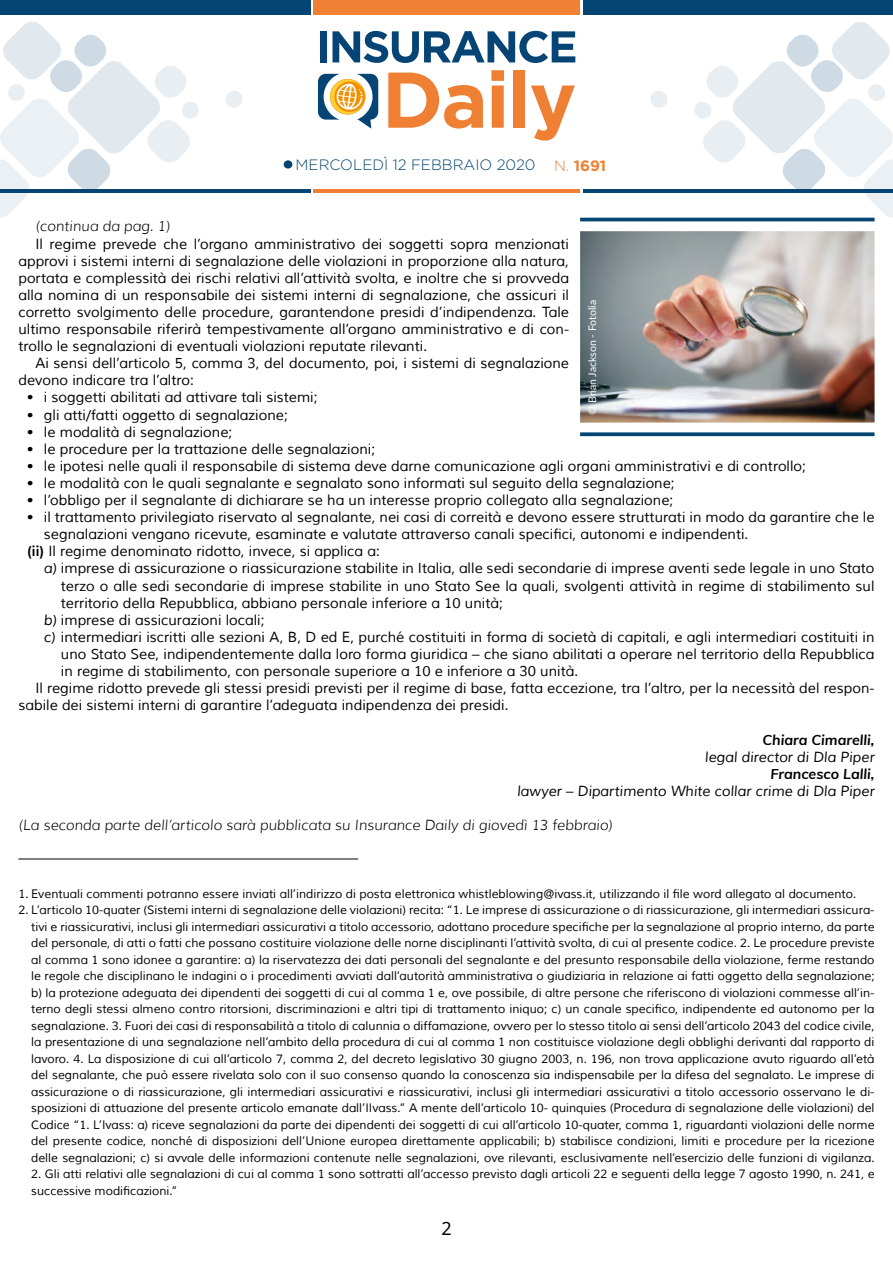
<style>
.page{position:relative;width:893px;height:1263px;background:#fff}
.page>*{position:absolute;margin:0;border:0;box-sizing:border-box;transform-origin:0 0}
.t1{font:18px "Noto Sans";color:#000}
.t2{font:300 15px "Gotham";color:#054573}
.t3{font:14.25px/17.1px "Muli";color:#000;text-align:justify}
.t4{font:italic 300 14.25px "Muli";color:#000}
.t5{font:italic 14.25px "Muli";color:#000}
.t6{font:italic 700 14.25px "Muli";color:#000}
.t7{font:12px/16.5px "Muli";color:#000;text-align:justify}
.t8{font:10.5px "Lato";color:#fff}
.s1{color:#f08033}
.s2{font-weight:700;color:#f08033}
.s3{font-weight:700}
.s4{font-style:italic}
</style>
<div class="page">
<div style="left:583px;top:0;width:310px;height:15px;background:#054573"></div>
<div style="left:314px;top:0;width:266px;height:15px;background:#f08033"></div>
<hr style="left:583px;top:189px;width:310px;height:3px;background:#054573">
<hr style="left:314px;top:189px;width:266px;height:3px;background:#f08033">
<svg style="left:650px;top:91px;width:17px;height:17px"></svg>
<svg style="left:226px;top:91px;width:17px;height:17px"></svg>
<svg style="left:693px;top:22px;width:200px;height:197px"></svg>
<svg style="left:0;top:22px;width:200px;height:196px"></svg>
<svg style="left:318px;top:74px;width:60px;height:55px"></svg>
<svg style="left:388px;top:73px;width:95px;height:56px"></svg>
<svg style="left:491px;top:70px;width:13px;height:58px"></svg>
<div style="left:513px;top:70px;width:12px;height:58px;background:#ef7f32"></div>
<svg style="left:531px;top:85px;width:44px;height:56px"></svg>
<div style="left:320px;top:31px;width:7px;height:31px;background:#054474"></div>
<svg style="left:332px;top:31px;width:243px;height:32px"></svg>
<hr style="left:0;top:189px;width:310px;height:3px;background:#054573">
<div style="left:0;top:0;width:310px;height:15px;background:#054573"></div>
<div style="left:284px;top:160px;width:8px;height:9px;background:#054573;border-radius:50%"></div>
<hr style="left:580px;top:218px;width:294px;height:3px;background:#054573">
<svg style="left:580px;top:432px;width:294px;height:4px"></svg>
<img style="left:580px;top:231px;width:294px;height:192px">
<hr style="left:18px;top:859px;width:340px;height:1px;background:#000">
<p class="t2" style="left:296px;top:157px;width:312px">MERCOLEDÌ 12 FEBBRAIO 2020 <span class="s1">N.</span> <span class="s2">1691</span></p>
<p class="t4" style="left:35px;top:218px;width:136px">(continua da pag. 1)</p>
<p class="t3" style="left:18px;top:235px;width:552px;text-indent:17px">Il regime prevede che l’organo amministrativo dei soggetti sopra menzionati approvi i sistemi interni di segnalazione delle violazioni in proporzione alla natura, portata e complessità dei rischi relativi all’attività svolta, e inoltre che si provveda alla nomina di un responsabile dei sistemi interni di segnalazione, che assicuri il corretto svolgimento delle procedure, garantendone presidi d’indipendenza. Tale ultimo responsabile riferirà tempestivamente all’organo amministrativo e di con&shy;trollo le segnalazioni di eventuali violazioni reputate rilevanti.</p>
<p class="t3" style="left:18px;top:355px;width:552px;text-indent:17px">Ai sensi dell’articolo 5, comma 3, del documento, poi, i sistemi di segnalazione devono indicare tra l’altro:</p>
<p class="t3" style="left:27px;top:389px;width:292px">• i soggetti abilitati ad attivare tali sistemi;</p>
<p class="t3" style="left:27px;top:406px;width:262px">• gli atti/fatti oggetto di segnalazione;</p>
<p class="t3" style="left:27px;top:423px;width:207px">• le modalità di segnalazione;</p>
<p class="t3" style="left:27px;top:441px;width:350px">• le procedure per la trattazione delle segnalazioni;</p>
<p class="t3" style="left:27px;top:458px;width:781px">• le ipotesi nelle quali il responsabile di sistema deve darne comunicazione agli organi amministrativi e di controllo;</p>
<p class="t3" style="left:27px;top:475px;width:649px">• le modalità con le quali segnalante e segnalato sono informati sul seguito della segnalazione;</p>
<p class="t3" style="left:27px;top:492px;width:648px">• l’obbligo per il segnalante di dichiarare se ha un interesse proprio collegato alla segnalazione;</p>
<p class="t3" style="left:27px;top:509px;width:849px">• il trattamento privilegiato riservato al segnalante, nei casi di correità e devono essere strutturati in modo da garantire che le</p>
<p class="t3" style="left:44px;top:526px;width:706px">segnalazioni vengano ricevute, esaminate e valutate attraverso canali specifici, autonomi e indipendenti.</p>
<p class="t3" style="left:27px;top:543px;width:354px"><span class="s3">(ii)</span> Il regime denominato ridotto, invece, si applica a:</p>
<p class="t3" style="left:44px;top:560px;width:832px"><span class="s4">a)</span> imprese di assicurazione o riassicurazione stabilite in Italia, alle sedi secondarie di imprese aventi sede legale in uno Stato</p>
<p class="t3" style="left:61px;top:577px;width:815px">terzo o alle sedi secondarie di imprese stabilite in uno Stato See la quali, svolgenti attività in regime di stabilimento sul</p>
<p class="t3" style="left:61px;top:594px;width:443px">territorio della Repubblica, abbiano personale inferiore a 10 unità;</p>
<p class="t3" style="left:44px;top:612px;width:222px"><span class="s4">b)</span> imprese di assicurazioni locali;</p>
<p class="t3" style="left:44px;top:629px;width:832px"><span class="s4">c)</span> intermediari iscritti alle sezioni A, B, D ed E, purché costituiti in forma di società di capitali, e agli intermediari costituiti in</p>
<p class="t3" style="left:61px;top:646px;width:815px">uno Stato See, indipendentemente dalla loro forma giuridica – che siano abilitati a operare nel territorio della Repubblica</p>
<p class="t3" style="left:61px;top:663px;width:519px">in regime di stabilimento, con personale superiore a 10 e inferiore a 30 unità.</p>
<p class="t3" style="left:35px;top:680px;width:841px">Il regime ridotto prevede gli stessi presidi previsti per il regime di base, fatta eccezione, tra l’altro, per la necessità del respon-</p>
<p class="t3" style="left:18px;top:697px;width:492px">sabile dei sistemi interni di garantire l’adeguata indipendenza dei presidi.</p>
<p class="t6" style="left:762px;top:729px;width:114px">Chiara Cimarelli,</p>
<p class="t5" style="left:705px;top:748px;width:171px">legal director di Dla Piper</p>
<p class="t6" style="left:771px;top:763px;width:105px">Francesco Lalli,</p>
<p class="t5" style="left:517px;top:782px;width:359px">lawyer – Dipartimento White collar crime di Dla Piper</p>
<p class="t4" style="left:18px;top:816px;width:596px">(La seconda parte dell’articolo sarà pubblicata su Insurance Daily di giovedì 13 febbraio)</p>
<p class="t8" style="left:585px;top:415px;width:116px;rotate:-90deg">© Brian Jackson - Fotolia</p>
<p class="t7" style="left:18px;top:886px;width:839px">1. Eventuali commenti potranno essere inviati all’indirizzo di posta elettronica whistleblowing@ivass.it, utilizzando il file word allegato al documento.</p>
<p class="t7" style="left:31px;top:902px;width:845px;text-indent:-13px">2. L’articolo 10-quater (Sistemi interni di segnalazione delle violazioni) recita: “1. Le imprese di assicurazione o di riassicurazione, gli intermediari assicura&shy;tivi e riassicurativi, inclusi gli intermediari assicurativi a titolo accessorio, adottano procedure specifiche per la segnalazione al proprio interno, da parte del personale, di atti o fatti che possano costituire violazione delle norne disciplinanti l’attività svolta, di cui al presente codice. 2. Le procedure previste al comma 1 sono idonee a garantire: a) la riservatezza dei dati personali del segnalante e del presunto responsabile della violazione, ferme restando le regole che disciplinano le indagini o i procedimenti avviati dall’autorità amministrativa o giudiziaria in relazione ai fatti oggetto della segnalazione; b) la protezione adeguata dei dipendenti dei soggetti di cui al comma 1 e, ove possibile, di altre persone che riferiscono di violazioni commesse all’in&shy;terno degli stessi almeno contro ritorsioni, discriminazioni e altri tipi di trattamento iniquo; c) un canale specifico, indipendente ed autonomo per la segnalazione. 3. Fuori dei casi di responsabilità a titolo di calunnia o diffamazione, ovvero per lo stesso titolo ai sensi dell’articolo 2043 del codice civile, la presentazione di una segnalazione nell’ambito della procedura di cui al comma 1 non costituisce violazione degli obblighi derivanti dal rapporto di lavoro. 4. La disposizione di cui all’articolo 7, comma 2, del decreto legislativo 30 giugno 2003, n. 196, non trova applicazione avuto riguardo all’età del segnalante, che può essere rivelata solo con il suo consenso quando la conoscenza sia indispensabile per la difesa del segnalato. Le imprese di assicurazione o di riassicurazione, gli intermediari assicurativi e riassicurativi, inclusi gli intermediari assicurativi a titolo accessorio osservano le di&shy;sposizioni di attuazione del presente articolo emanate dall’IIvass.” A mente dell’articolo 10- quinquies (Procedura di segnalazione delle violazioni) del Codice “1. L’Ivass: a) riceve segnalazioni da parte dei dipendenti dei soggetti di cui all’articolo 10-quater, comma 1, riguardanti violazioni delle norme del presente codice, nonché di disposizioni dell’Unione europea direttamente applicabili; b) stabilisce condizioni, limiti e procedure per la ricezione delle segnalazioni; c) si avvale delle informazioni contenute nelle segnalazioni, ove rilevanti, esclusivamente nell’esercizio delle funzioni di vigilanza.</p>
<p class="t7" style="left:31px;top:1166px;width:845px">2. Gli atti relativi alle segnalazioni di cui al comma 1 sono sottratti all’accesso previsto dagli articoli 22 e seguenti della legge 7 agosto 1990, n. 241, e successive modificazioni.”</p>
<h1 class="t1" style="left:441px;top:1216px;width:12px">2</h1>
</div>
